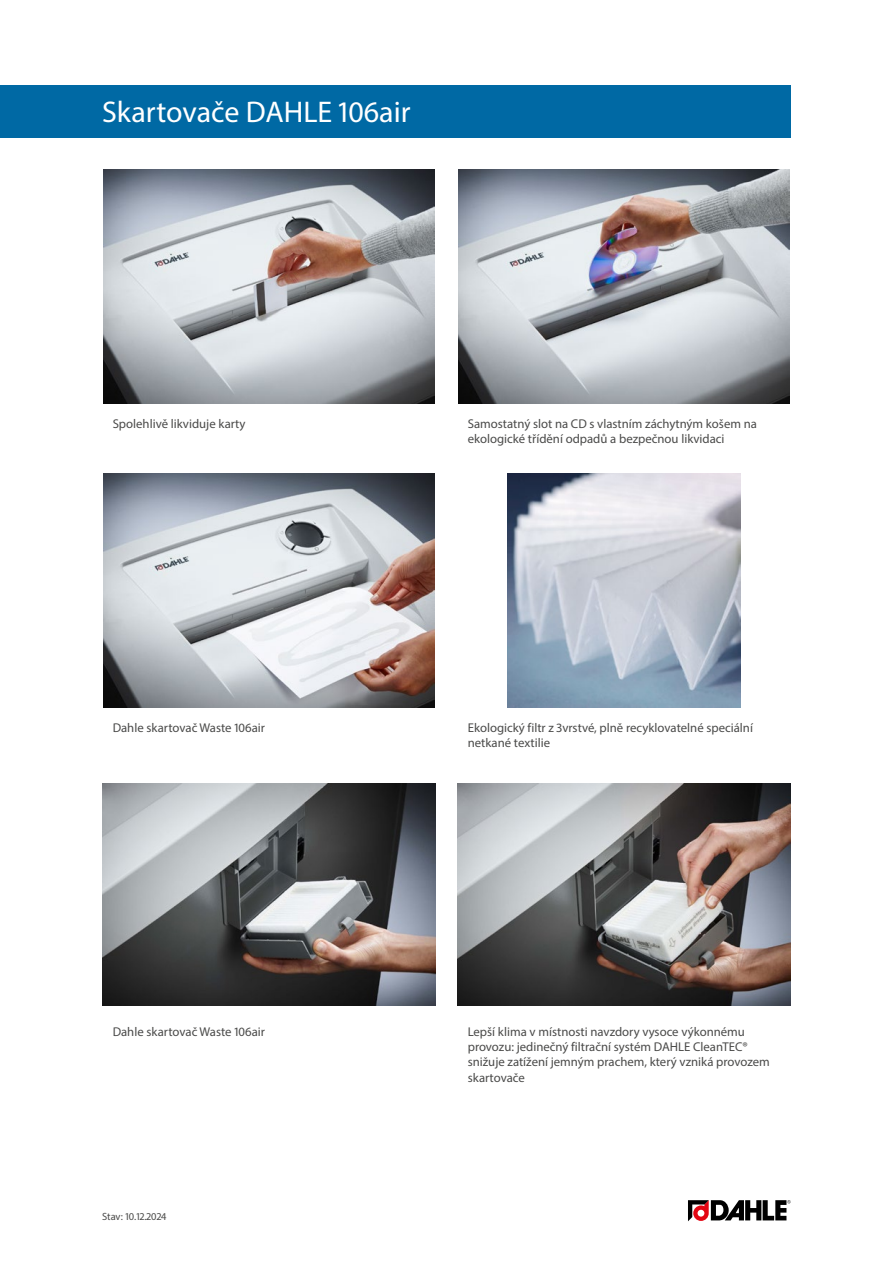
<style>
.page{position:relative;width:893px;height:1263px;background:#fff}
.page>*{position:absolute;margin:0;border:0;box-sizing:border-box;transform-origin:0 0}
.Produktname{font:30px "Myriad Pro";color:#fff}
.Fliesstexte{font:12.75px/15.3px "Myriad Pro";color:#4a4a49}
.t1{font:10.5px "Myriad Pro";color:#4a4a49}
</style>
<div class="page">
<img style="left:103px;top:169px;width:332px;height:234px">
<img style="left:458px;top:169px;width:332px;height:234px">
<img style="left:103px;top:473px;width:332px;height:234px">
<img style="left:507px;top:473px;width:234px;height:234px">
<img style="left:102px;top:783px;width:334px;height:223px">
<img style="left:457px;top:783px;width:334px;height:223px">
<svg style="left:688px;top:1200px;width:103px;height:21px"></svg>
<div style="left:0;top:85px;width:791px;height:53px;background:#0069a4"></div>
<p class="Produktname" style="left:102px;top:94px;width:310px">Skartovače DAHLE 106air</p>
<p class="Fliesstexte" style="left:113px;top:416px;width:134px">Spolehlivě likviduje karty</p>
<p class="Fliesstexte" style="left:468px;top:416px;width:291px">Samostatný slot na CD s vlastním záchytným košem na ekologické třídění odpadů a bezpečnou likvidaci</p>
<p class="Fliesstexte" style="left:113px;top:720px;width:154px">Dahle skartovač Waste 106air</p>
<p class="Fliesstexte" style="left:468px;top:720px;width:287px">Ekologický filtr z 3vrstvé, plně recyklovatelné speciální netkané textilie</p>
<p class="Fliesstexte" style="left:113px;top:1024px;width:154px">Dahle skartovač Waste 106air</p>
<p class="Fliesstexte" style="left:468px;top:1024px;width:304px">Lepší klima v místnosti navzdory vysoce výkonnému provozu: jedinečný filtrační systém DAHLE CleanTEC® snižuje zatížení jemným prachem, který vzniká provozem skartovače</p>
<p class="t1" style="left:102px;top:1210px;width:66px">Stav: 10.12.2024</p>
</div>
